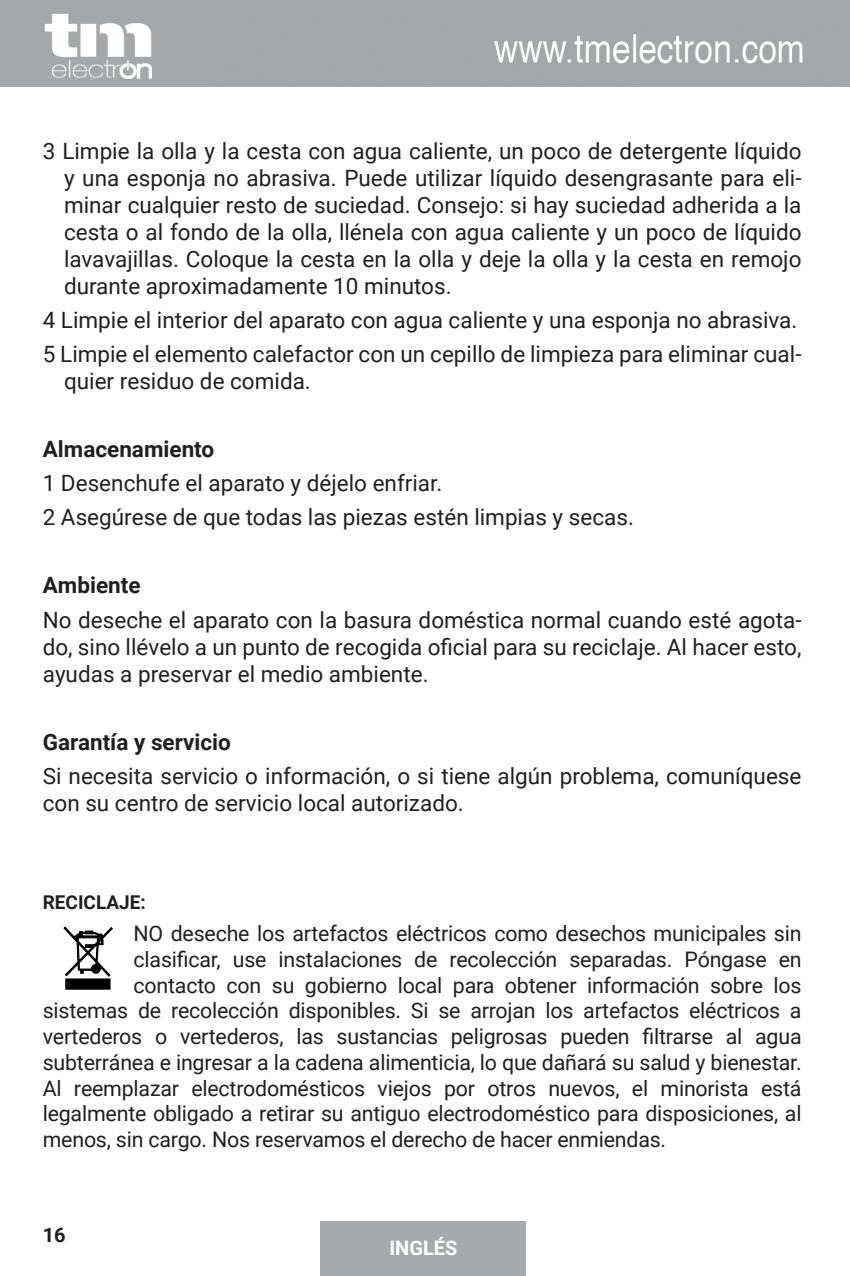
<style>
.page{position:relative;width:850px;height:1276px;background:#fff}
.page>*{position:absolute;margin:0;border:0;box-sizing:border-box;transform-origin:0 0}
.t1{font:22.5px/27px "Roboto";color:#231f20}
.t2{font:700 22.5px "Roboto";color:#231f20}
.t3{font:21.5px "Roboto";letter-spacing:-.01em;color:#231f20}
.t4{font:700 20px "Roboto";color:#fff}
.t5{font:700 20px "Roboto";color:#231f20}
.t6{font:700 19px "Roboto";color:#231f20}
</style>
<div class="page">
<div style="left:320px;top:1221px;width:206px;height:54px;background:#a8a9ad"></div>
<img style="left:0;top:0;width:849px;height:87px">
<svg style="left:64px;top:926px;width:49px;height:59px"></svg>
<div style="left:66px;top:978px;width:44px;height:11px;background:#000;border:1px solid #000"></div>
<p class="t1" style="left:64px;top:136px;width:739px;text-align:justify;text-indent:-21px">3 Limpie la olla y la cesta con agua caliente, un poco de detergente líquido y una esponja no abrasiva. Puede utilizar líquido desengrasante para eli&shy;minar cualquier resto de suciedad. Consejo: si hay suciedad adherida a la cesta o al fondo de la olla, llénela con agua caliente y un poco de líquido lavavajillas. Coloque la cesta en la olla y deje la olla y la cesta en remojo durante aproximadamente 10 minutos.</p>
<p class="t1" style="left:43px;top:302px;width:760px;line-height:34px">4 Limpie el interior del aparato con agua caliente y una esponja no abrasiva.<br>5 Limpie el elemento calefactor con un cepillo de limpieza para eliminar cual-</p>
<p class="t1" style="left:64px;top:366px;width:248px">quier residuo de comida.</p>
<p class="t2" style="left:43px;top:433px;width:173px">Almacenamiento</p>
<p class="t1" style="left:43px;top:465px;width:592px;line-height:34px">1 Desenchufe el aparato y déjelo enfriar.<br>2 Asegúrese de que todas las piezas estén limpias y secas.</p>
<p class="t2" style="left:43px;top:569px;width:99px">Ambiente</p>
<p class="t1" style="left:43px;top:605px;width:760px;text-align:justify">No deseche el aparato con la basura doméstica normal cuando esté agota&shy;do, sino llévelo a un punto de recogida oficial para su reciclaje. Al hacer esto, ayudas a preservar el medio ambiente.</p>
<p class="t2" style="left:43px;top:726px;width:190px">Garantía y servicio</p>
<p class="t1" style="left:43px;top:761px;width:760px">Si necesita servicio o información, o si tiene algún problema, comuníquese con su centro de servicio local autorizado.</p>
<p class="t6" style="left:43px;top:889px;width:105px">RECICLAJE:</p>
<p class="t3" style="left:134px;top:918px;width:669px">NO deseche los artefactos eléctricos como desechos municipales sin</p>
<p class="t3" style="left:134px;top:944px;width:669px">clasificar, use instalaciones de recolección separadas. Póngase en</p>
<p class="t3" style="left:134px;top:970px;width:669px">contacto con su gobierno local para obtener información sobre los</p>
<p class="t3" style="left:43px;top:995px;width:760px">sistemas de recolección disponibles. Si se arrojan los artefactos eléctricos a</p>
<p class="t3" style="left:43px;top:1021px;width:760px">vertederos o vertederos, las sustancias peligrosas pueden filtrarse al agua</p>
<p class="t3" style="left:43px;top:1047px;width:760px">subterránea e ingresar a la cadena alimenticia, lo que dañará su salud y bienestar.</p>
<p class="t3" style="left:43px;top:1072px;width:760px">Al reemplazar electrodomésticos viejos por otros nuevos, el minorista está</p>
<p class="t3" style="left:43px;top:1098px;width:760px">legalmente obligado a retirar su antiguo electrodoméstico para disposiciones, al</p>
<p class="t3" style="left:43px;top:1124px;width:625px">menos, sin cargo. Nos reservamos el derecho de hacer enmiendas.</p>
<p class="t5" style="left:43px;top:1221px;width:24px">16</p>
<p class="t4" style="left:389px;top:1233px;width:69px">INGLÉS</p>
</div>
